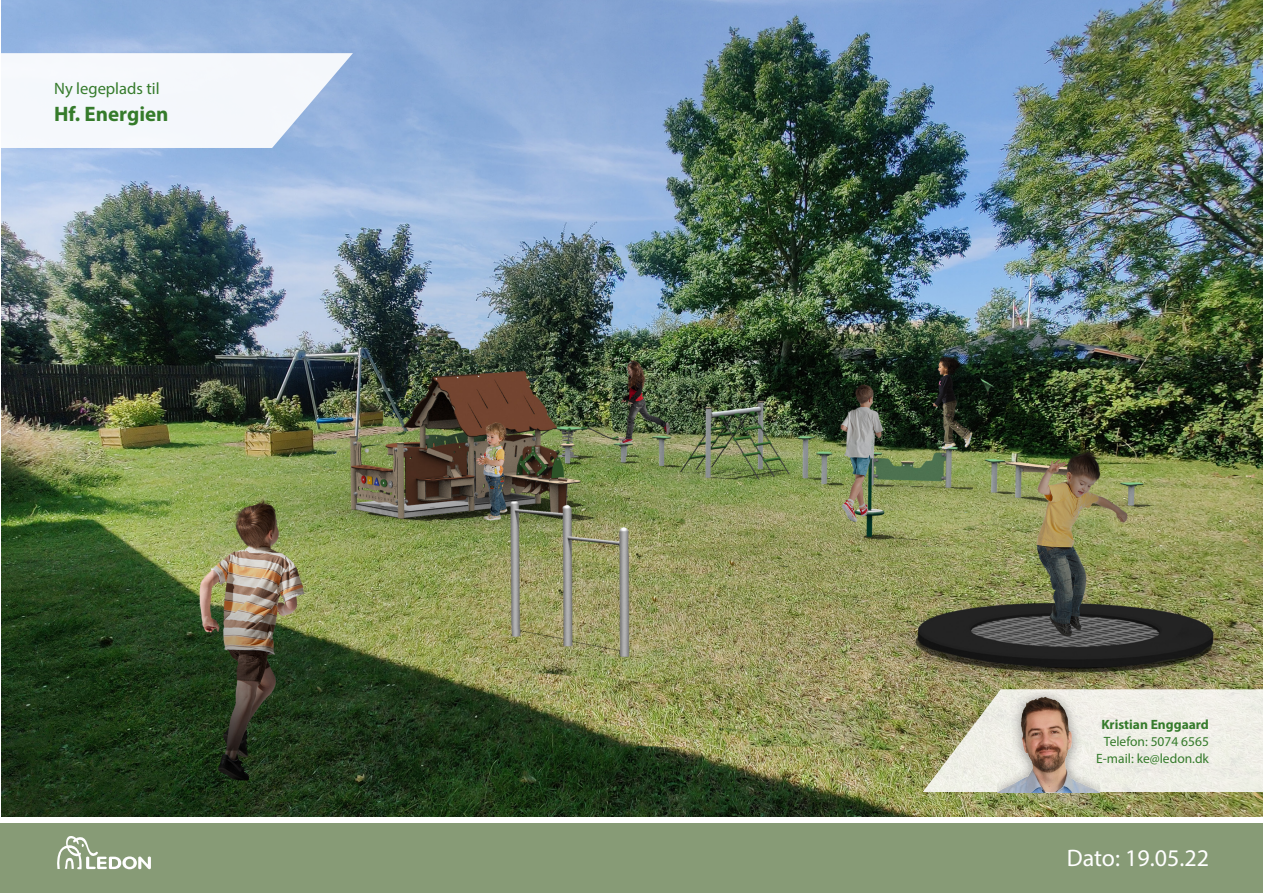
<style>
.page{position:relative;width:1263px;height:893px;background:#fff}
.page>*{position:absolute;margin:0;border:0;box-sizing:border-box;transform-origin:0 0}
.Kategori-brødtekst-D{font:24px "Myriad Pro";color:#fff}
.Kategori-brødtekst-D-2{font:700 21px "Myriad Pro";color:#357b2b}
.Kategori-brødtekst-D-3{font:16.5px "Myriad Pro";color:#357b2b}
.Kategori-brødtekst-D-4{font:13.5px "Myriad Pro";color:#357b2b}
.Kategori-brødtekst-D-5{font:700 13.5px "Myriad Pro";color:#357b2b}
</style>
<div class="page">
<img style="left:1px;top:0;width:1262px;height:816px">
<div style="left:0;top:823px;width:1263px;height:70px;background:#879b76"></div>
<svg style="left:57px;top:836px;width:94px;height:33px"></svg>
<svg style="left:923px;top:689px;width:340px;height:103px;background:#dedece"></svg>
<svg style="left:1px;top:53px;width:352px;height:95px"></svg>
<img style="left:997px;top:691px;width:103px;height:101px">
<p class="Kategori-brødtekst-D-3" style="left:54px;top:78px;width:107px">Ny legeplads til</p>
<p class="Kategori-brødtekst-D-2" style="left:54px;top:100px;width:116px">Hf. Energien</p>
<p class="Kategori-brødtekst-D-5" style="left:1101px;top:715px;width:109px">Kristian Enggaard</p>
<p class="Kategori-brødtekst-D-4" style="left:1104px;top:733px;width:107px">Telefon: 5074 6565</p>
<p class="Kategori-brødtekst-D-4" style="left:1096px;top:750px;width:114px">E-mail: ke@ledon.dk</p>
<p class="Kategori-brødtekst-D" style="left:1067px;top:843px;width:144px">Dato: 19.05.22</p>
</div>
